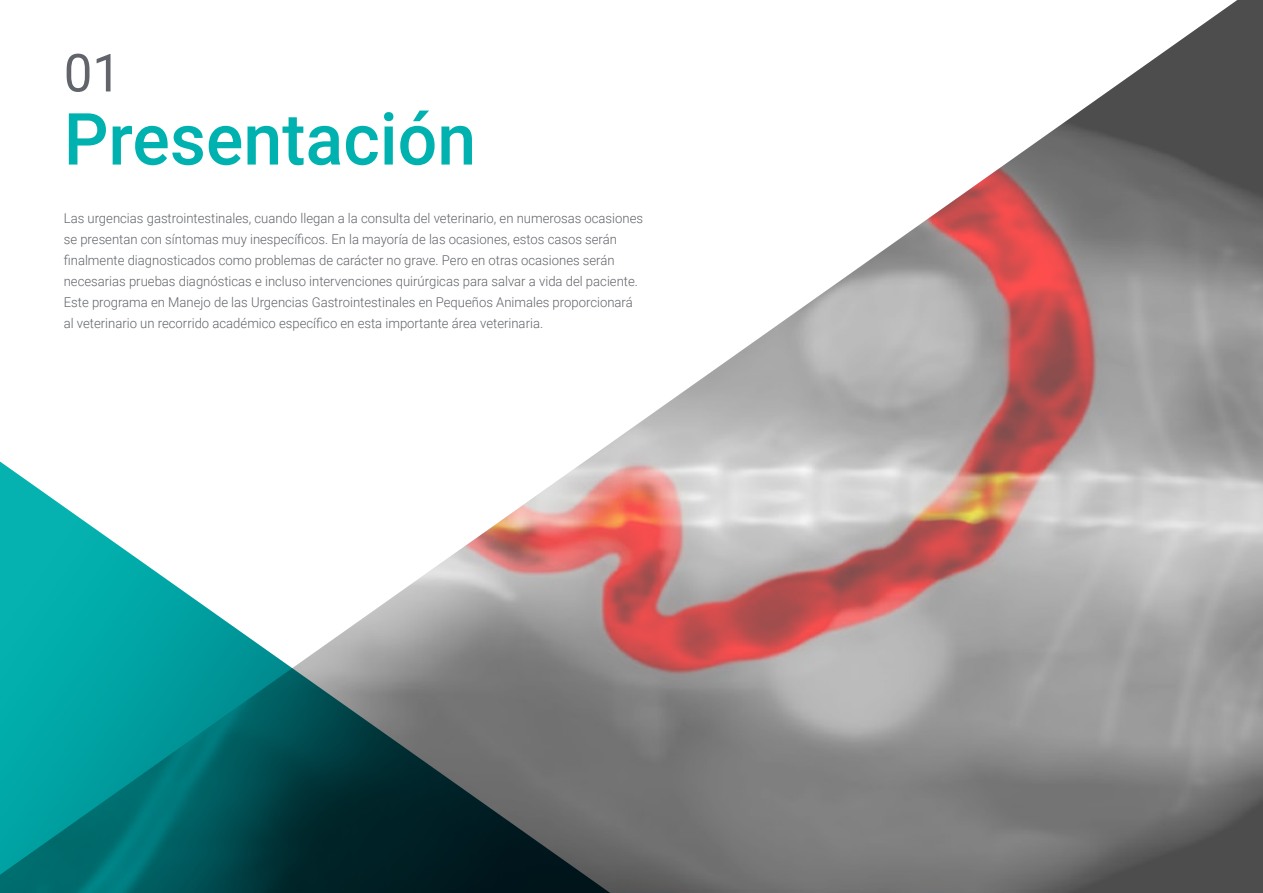
<style>
.page{position:relative;width:1263px;height:893px;background:#fff}
.page>*{position:absolute;margin:0;border:0;box-sizing:border-box;transform-origin:0 0}
.t1{font:500 72px "Roboto";color:#00b2af}
.t2{font:52.5px "Roboto";color:#61646a}
.t3{font:300 13.5px/21px "Roboto";color:#61646a}
</style>
<div class="page">
<img style="left:607px;top:0;width:656px;height:893px">
<svg style="left:0;top:446px;width:640px;height:447px"></svg>
<h2 class="t2" style="left:64px;top:36px;width:59px">01</h2>
<h1 class="t1" style="left:64px;top:89px;width:414px">Presentación</h1>
<p class="t3" style="left:64px;top:207px;width:581px">Las urgencias gastrointestinales, cuando llegan a la consulta del veterinario, en numerosas ocasiones se presentan con síntomas muy inespecíficos. En la mayoría de las ocasiones, estos casos serán finalmente diagnosticados como problemas de carácter no grave. Pero en otras ocasiones serán necesarias pruebas diagnósticas e incluso intervenciones quirúrgicas para salvar a vida del paciente.<br>Este programa en Manejo de las Urgencias Gastrointestinales en Pequeños Animales proporcionará al veterinario un recorrido académico específico en esta importante área veterinaria.</p>
</div>
